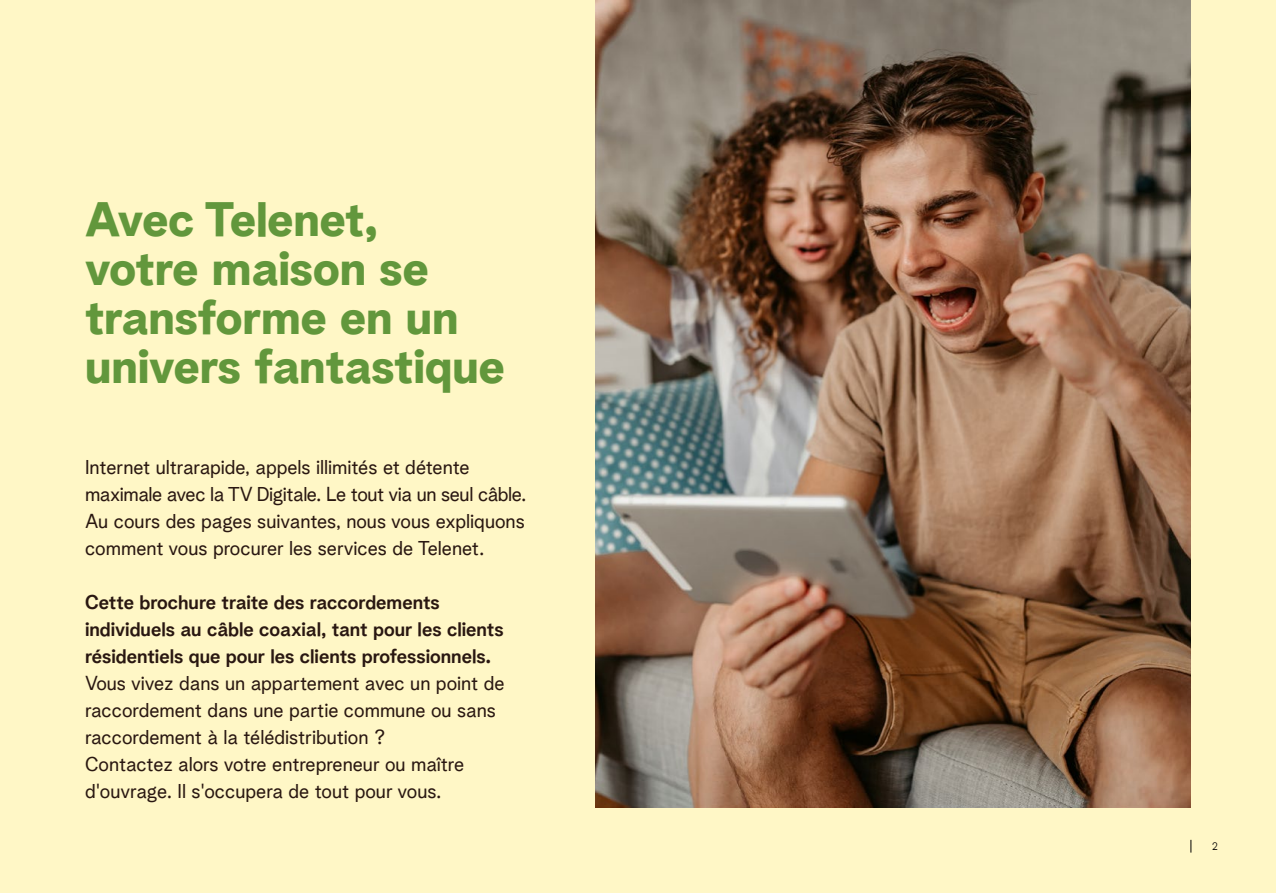
<style>
.page{position:relative;width:1276px;height:893px;background:#fff7c6}
.page>*{position:absolute;margin:0;border:0;box-sizing:border-box;transform-origin:0 0}
.t1{font:700 48.15px/49.1px "Telenet Albra";color:#62973c}
.t2{font:19.5px/27px "Telenet Albra";color:#291711}
.t3{font:19.5px/27px "Telenet Albra Semi";color:#291711}
.t4{font:300 10.5px "Telenet Albra";color:#000}
</style>
<div class="page">
<img style="left:595px;top:0;width:596px;height:807px">
<svg style="left:1190px;top:840px;width:1px;height:13px"></svg>
<h1 class="t1" style="left:85px;top:189px;width:421px">Avec Telenet,<br>votre maison se transforme en un univers fantastique</h1>
<p class="t2" style="left:85px;top:452px;width:443px">Internet ultrarapide, appels illimités et détente maximale avec la TV Digitale. Le tout via un seul câble.<br>Au cours des pages suivantes, nous vous expliquons comment vous procurer les services de Telenet.</p>
<p class="t3" style="left:85px;top:587px;width:420px">Cette brochure traite des raccordements individuels au câble coaxial, tant pour les clients résidentiels que pour les clients professionnels.</p>
<p class="t2" style="left:85px;top:668px;width:421px">Vous vivez dans un appartement avec un point de raccordement dans une partie commune ou sans raccordement à la télédistribution ?<br>Contactez alors votre entrepreneur ou maître d'ouvrage. Il s'occupera de tout pour vous.</p>
<p class="t4" style="left:1212px;top:839px;width:7px">2</p>
</div>
